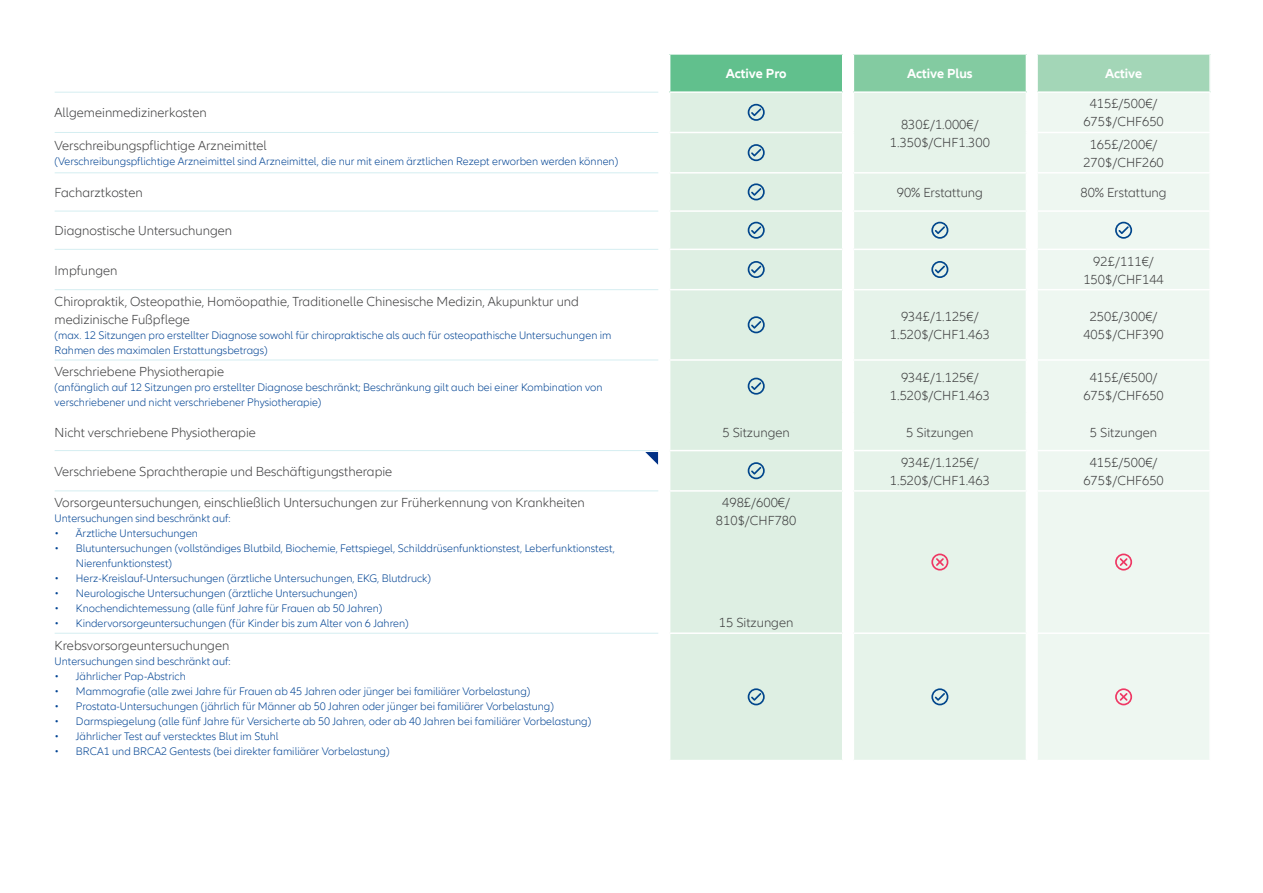
<style>
.page{position:relative;width:1263px;height:893px;background:#fff}
.page>*{position:absolute;margin:0;border:0;box-sizing:border-box;transform-origin:0 0}
.t1{font:300 13.5px/18px "Allianz Neo";color:#3e3e3f;text-align:center}
.t2{font:700 13.5px "Allianz Neo";color:#fff}
.t3{font:300 11.25px/15px "Allianz Neo";color:#004393}
</style>
<div class="page">
<svg style="left:55px;top:91px;width:603px;height:542px"></svg>
<div style="left:670px;top:54px;width:173px;height:38px;background:#61c08d"></div>
<div style="left:853px;top:54px;width:173px;height:38px;background:#83cba1"></div>
<div style="left:1037px;top:54px;width:173px;height:38px;background:#a3d6b7"></div>
<div style="left:670px;top:93px;width:172px;height:667px;background:#deefe3"></div>
<div style="left:854px;top:93px;width:172px;height:667px;background:#e6f3ea"></div>
<div style="left:1038px;top:93px;width:171px;height:667px;background:#eef7f1"></div>
<hr style="left:670px;top:53px;width:173px;height:2px;background:#fff">
<hr style="left:842px;top:55px;width:1px;height:36px;background:#fff">
<hr style="left:853px;top:53px;width:173px;height:2px;background:#fff">
<hr style="left:853px;top:55px;width:1px;height:36px;background:#fff">
<hr style="left:1037px;top:53px;width:174px;height:2px;background:#fff">
<hr style="left:1036px;top:55px;width:2px;height:36px;background:#fff">
<hr style="left:1209px;top:55px;width:2px;height:36px;background:#fff">
<hr style="left:670px;top:91px;width:173px;height:2px;background:#fff">
<hr style="left:853px;top:91px;width:173px;height:2px;background:#fff">
<hr style="left:1037px;top:91px;width:174px;height:2px;background:#fff">
<hr style="left:670px;top:132px;width:173px;height:1px;background:#fff">
<hr style="left:1037px;top:132px;width:174px;height:1px;background:#fff">
<hr style="left:670px;top:172px;width:173px;height:2px;background:#fff">
<hr style="left:853px;top:172px;width:173px;height:2px;background:#fff">
<hr style="left:1037px;top:172px;width:174px;height:2px;background:#fff">
<hr style="left:670px;top:210px;width:173px;height:2px;background:#fff">
<hr style="left:853px;top:210px;width:173px;height:2px;background:#fff">
<hr style="left:1037px;top:210px;width:174px;height:2px;background:#fff">
<hr style="left:670px;top:249px;width:173px;height:1px;background:#fff">
<hr style="left:853px;top:249px;width:173px;height:1px;background:#fff">
<hr style="left:1037px;top:249px;width:174px;height:1px;background:#fff">
<hr style="left:670px;top:289px;width:173px;height:1px;background:#fff">
<hr style="left:853px;top:289px;width:173px;height:1px;background:#fff">
<hr style="left:1037px;top:289px;width:174px;height:1px;background:#fff">
<hr style="left:670px;top:359px;width:173px;height:2px;background:#fff">
<hr style="left:853px;top:359px;width:173px;height:2px;background:#fff">
<hr style="left:1037px;top:359px;width:174px;height:2px;background:#fff">
<hr style="left:670px;top:450px;width:173px;height:1px;background:#fff">
<hr style="left:853px;top:450px;width:173px;height:1px;background:#fff">
<hr style="left:1037px;top:450px;width:174px;height:1px;background:#fff">
<hr style="left:670px;top:490px;width:173px;height:2px;background:#fff">
<hr style="left:853px;top:490px;width:173px;height:2px;background:#fff">
<hr style="left:1037px;top:490px;width:174px;height:2px;background:#fff">
<hr style="left:670px;top:632px;width:173px;height:2px;background:#fff">
<hr style="left:853px;top:632px;width:173px;height:2px;background:#fff">
<hr style="left:1037px;top:632px;width:174px;height:2px;background:#fff">
<hr style="left:55px;top:450px;width:603px;height:1px;background:#d5eef1">
<hr style="left:55px;top:490px;width:603px;height:1px;background:#d5eef1">
<hr style="left:55px;top:633px;width:603px;height:1px;background:#d5eef1">
<hr style="left:55px;top:132px;width:603px;height:1px;background:#d5eef1">
<hr style="left:55px;top:92px;width:603px;height:1px;background:#d5eef1">
<hr style="left:55px;top:172px;width:603px;height:1px;background:#d5eef1">
<hr style="left:55px;top:211px;width:603px;height:1px;background:#d5eef1">
<hr style="left:55px;top:249px;width:603px;height:1px;background:#d5eef1">
<hr style="left:55px;top:289px;width:603px;height:1px;background:#d5eef1">
<hr style="left:55px;top:360px;width:603px;height:1px;background:#d5eef1">
<svg style="left:748px;top:104px;width:17px;height:17px"></svg>
<svg style="left:748px;top:144px;width:17px;height:17px"></svg>
<svg style="left:748px;top:183px;width:17px;height:17px"></svg>
<svg style="left:748px;top:222px;width:17px;height:17px"></svg>
<svg style="left:931px;top:222px;width:17px;height:17px"></svg>
<svg style="left:1115px;top:222px;width:17px;height:17px"></svg>
<svg style="left:748px;top:261px;width:17px;height:17px"></svg>
<svg style="left:931px;top:261px;width:17px;height:17px"></svg>
<svg style="left:748px;top:316px;width:17px;height:17px"></svg>
<svg style="left:748px;top:378px;width:17px;height:17px"></svg>
<svg style="left:748px;top:462px;width:17px;height:17px"></svg>
<svg style="left:931px;top:554px;width:17px;height:17px"></svg>
<svg style="left:1115px;top:554px;width:17px;height:17px"></svg>
<svg style="left:748px;top:688px;width:17px;height:17px"></svg>
<svg style="left:931px;top:688px;width:17px;height:17px"></svg>
<svg style="left:1115px;top:688px;width:17px;height:17px"></svg>
<svg style="left:645px;top:450px;width:14px;height:15px"></svg>
<p class="t1" style="left:55px;top:104px;width:154px">Allgemeinmedizinerkosten</p>
<p class="t1" style="left:55px;top:137px;width:214px">Verschreibungspflichtige Arzneimittel</p>
<p class="t3" style="left:55px;top:154px;width:565px">(Verschreibungspflichtige Arzneimittel sind Arzneimittel, die nur mit einem ärztlichen Rezept erworben werden können)</p>
<p class="t2" style="left:726px;top:66px;width:62px">Active Pro</p>
<p class="t2" style="left:907px;top:66px;width:67px">Active Plus</p>
<p class="t2" style="left:1105px;top:66px;width:39px">Active</p>
<p class="t1" style="left:901px;top:116px;width:79px">830£/1.000€/</p>
<p class="t1" style="left:890px;top:134px;width:102px">1.350$/CHF1.300</p>
<p class="t1" style="left:1090px;top:95px;width:69px">415£/500€/</p>
<p class="t1" style="left:1083px;top:113px;width:82px">675$/CHF650</p>
<p class="t1" style="left:1090px;top:136px;width:69px">165£/200€/</p>
<p class="t1" style="left:1083px;top:154px;width:82px">270$/CHF260</p>
<p class="t1" style="left:55px;top:184px;width:90px">Facharztkosten</p>
<p class="t1" style="left:897px;top:184px;width:88px">90% Erstattung</p>
<p class="t1" style="left:1080px;top:184px;width:88px">80% Erstattung</p>
<p class="t1" style="left:55px;top:222px;width:179px">Diagnostische Untersuchungen</p>
<p class="t1" style="left:55px;top:262px;width:64px">Impfungen</p>
<p class="t1" style="left:1083px;top:253px;width:82px">92£/111€/<br>150$/CHF144</p>
<p class="t1" style="left:55px;top:293px;width:526px;text-align:left">Chiropraktik, Osteopathie, Homöopathie, Traditionelle Chinesische Medizin, Akupunktur und medizinische Fußpflege</p>
<p class="t3" style="left:55px;top:328px;width:558px">(max. 12 Sitzungen pro erstellter Diagnose sowohl für chiropraktische als auch für osteopathische Untersuchungen im<br>Rahmen des maximalen Erstattungsbetrags)</p>
<p class="t1" style="left:901px;top:308px;width:79px">934£/1.125€/</p>
<p class="t1" style="left:890px;top:326px;width:102px">1.520$/CHF1.463</p>
<p class="t1" style="left:1083px;top:308px;width:82px">250£/300€/<br>405$/CHF390</p>
<p class="t1" style="left:55px;top:363px;width:171px">Verschriebene Physiotherapie</p>
<p class="t3" style="left:55px;top:380px;width:549px">(anfänglich auf 12 Sitzungen pro erstellter Diagnose beschränkt; Beschränkung gilt auch bei einer Kombination von verschriebener und nicht verschriebener Physiotherapie)</p>
<p class="t1" style="left:901px;top:369px;width:79px">934£/1.125€/</p>
<p class="t1" style="left:890px;top:387px;width:102px">1.520$/CHF1.463</p>
<p class="t1" style="left:1090px;top:369px;width:69px">415£/€500/</p>
<p class="t1" style="left:1083px;top:387px;width:82px">675$/CHF650</p>
<p class="t1" style="left:55px;top:423px;width:203px">Nicht verschriebene Physiotherapie</p>
<p class="t1" style="left:722px;top:423px;width:69px">5 Sitzungen</p>
<p class="t1" style="left:906px;top:423px;width:69px">5 Sitzungen</p>
<p class="t1" style="left:1090px;top:423px;width:69px">5 Sitzungen</p>
<p class="t1" style="left:55px;top:463px;width:339px">Verschriebene Sprachtherapie und Beschäftigungstherapie</p>
<p class="t1" style="left:901px;top:454px;width:79px">934£/1.125€/</p>
<p class="t1" style="left:890px;top:472px;width:102px">1.520$/CHF1.463</p>
<p class="t1" style="left:1090px;top:454px;width:69px">415£/500€/</p>
<p class="t1" style="left:1083px;top:472px;width:82px">675$/CHF650</p>
<p class="t1" style="left:55px;top:494px;width:532px">Vorsorgeuntersuchungen, einschließlich Untersuchungen zur Früherkennung von Krankheiten</p>
<p class="t3" style="left:55px;top:511px;width:177px">Untersuchungen sind beschränkt auf:</p>
<p class="t3" style="left:55px;top:526px;width:145px">• Ärztliche Untersuchungen</p>
<p class="t3" style="left:76px;top:541px;width:540px;text-indent:-21px">• Blutuntersuchungen (vollständiges Blutbild, Biochemie, Fettspiegel, Schilddrüsenfunktionstest, Leberfunktionstest,<br>Nierenfunktionstest)</p>
<p class="t3" style="left:55px;top:571px;width:378px">• Herz-Kreislauf-Untersuchungen (ärztliche Untersuchungen, EKG, Blutdruck)</p>
<p class="t3" style="left:55px;top:586px;width:304px">• Neurologische Untersuchungen (ärztliche Untersuchungen)</p>
<p class="t3" style="left:55px;top:601px;width:329px">• Knochendichtemessung (alle fünf Jahre für Frauen ab 50 Jahren)</p>
<p class="t3" style="left:55px;top:616px;width:355px">• Kindervorsorgeuntersuchungen (für Kinder bis zum Alter von 6 Jahren)</p>
<p class="t1" style="left:55px;top:636px;width:176px">Krebsvorsorgeuntersuchungen</p>
<p class="t3" style="left:55px;top:654px;width:177px">Untersuchungen sind beschränkt auf:</p>
<p class="t3" style="left:55px;top:669px;width:133px">• Jährlicher Pap-Abstrich</p>
<p class="t3" style="left:55px;top:684px;width:477px">• Mammografie (alle zwei Jahre für Frauen ab 45 Jahren oder jünger bei familiärer Vorbelastung)</p>
<p class="t3" style="left:55px;top:699px;width:501px">• Prostata-Untersuchungen (jährlich für Männer ab 50 Jahren oder jünger bei familiärer Vorbelastung)</p>
<p class="t3" style="left:55px;top:714px;width:538px">• Darmspiegelung (alle fünf Jahre für Versicherte ab 50 Jahren, oder ab 40 Jahren bei familiärer Vorbelastung)</p>
<p class="t3" style="left:55px;top:729px;width:225px">• Jährlicher Test auf verstecktes Blut im Stuhl</p>
<p class="t3" style="left:55px;top:744px;width:336px">• BRCA1 und BRCA2 Gentests (bei direkter familiärer Vorbelastung)</p>
<p class="t1" style="left:716px;top:494px;width:82px">498£/600€/<br>810$/CHF780</p>
<p class="t1" style="left:719px;top:614px;width:76px">15 Sitzungen</p>
</div>
